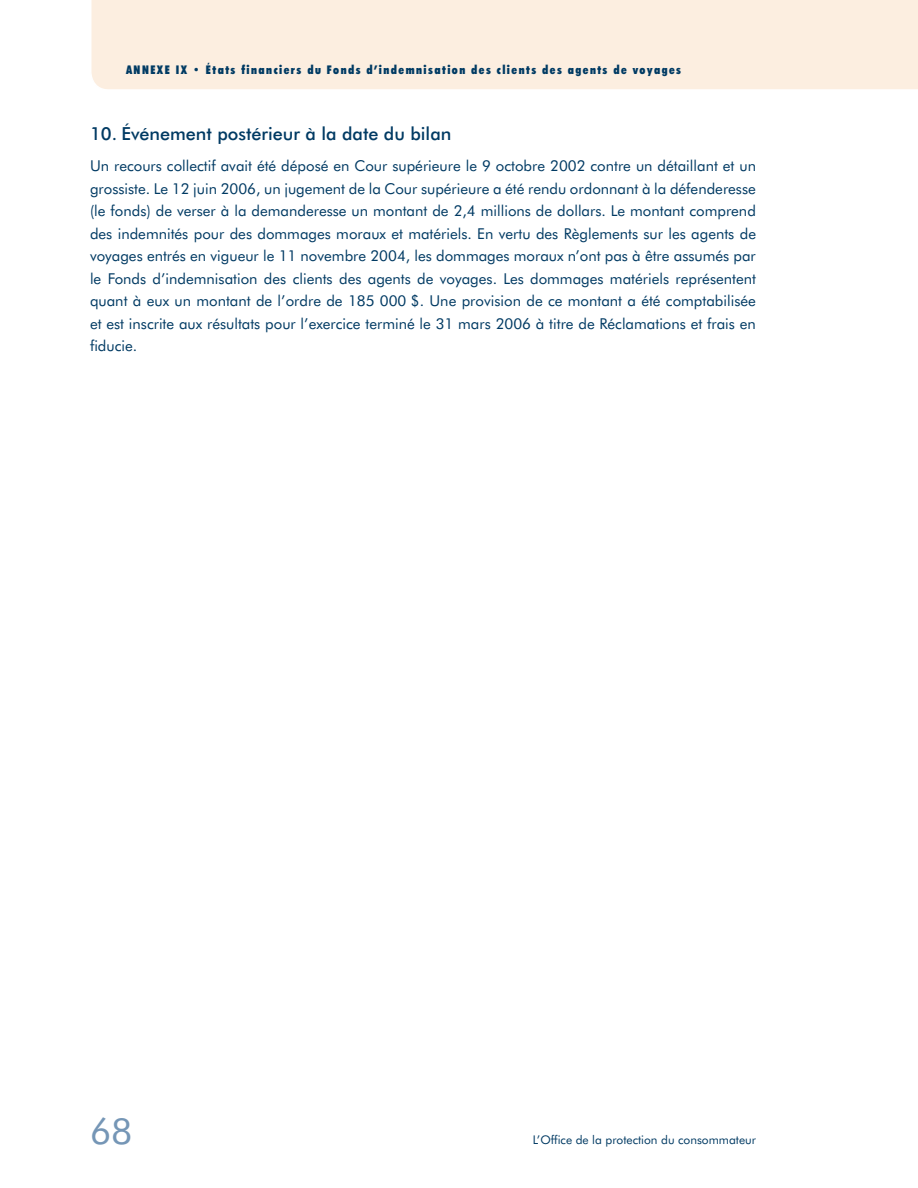
<style>
.page{position:relative;width:918px;height:1188px;background:#fff}
.page>*{position:absolute;margin:0;border:0;box-sizing:border-box;transform-origin:0 0}
.t1{font:36px "Futura BT";color:#7596b6}
.t2{font:500 18px "Futura BT";color:#003a63}
.t3{font:15px/22.5px "Futura BT";color:#003a63;text-align:justify}
.t4{font:900 condensed 12px "Futura BT";letter-spacing:.125em;color:#003a63}
.t5{font:12px "Futura BT";color:#003a63}
</style>
<div class="page">
<div style="left:91px;top:0;width:827px;height:89px;background:#fceee0"></div>
<p class="t4" style="left:126px;top:65px;width:557px">ANNEXE IX • États financiers du Fonds d’indemnisation des clients des agents de voyages</p>
<p class="t2" style="left:90px;top:126px;width:363px">10. Événement postérieur à la date du bilan</p>
<p class="t3" style="left:90px;top:156px;width:668px">Un recours collectif avait été déposé en Cour supérieure le 9 octobre 2002 contre un détaillant et un grossiste. Le 12 juin 2006, un jugement de la Cour supérieure a été rendu ordonnant à la défenderesse (le fonds) de verser à la demanderesse un montant de 2,4 millions de dollars. Le montant comprend des indemnités pour des dommages moraux et matériels. En vertu des Règlements sur les agents de voyages entrés en vigueur le 11 novembre 2004, les dommages moraux n’ont pas à être assumés par le Fonds d’indemnisation des clients des agents de voyages. Les dommages matériels représentent quant à eux un montant de l’ordre de 185 000 $. Une provision de ce montant a été comptabilisée et est inscrite aux résultats pour l’exercice terminé le 31 mars 2006 à titre de Réclamations et frais en fiducie.</p>
<h1 class="t1" style="left:90px;top:1115px;width:44px">68</h1>
<p class="t5" style="left:533px;top:1134px;width:225px">L’Office de la protection du consommateur</p>
</div>
